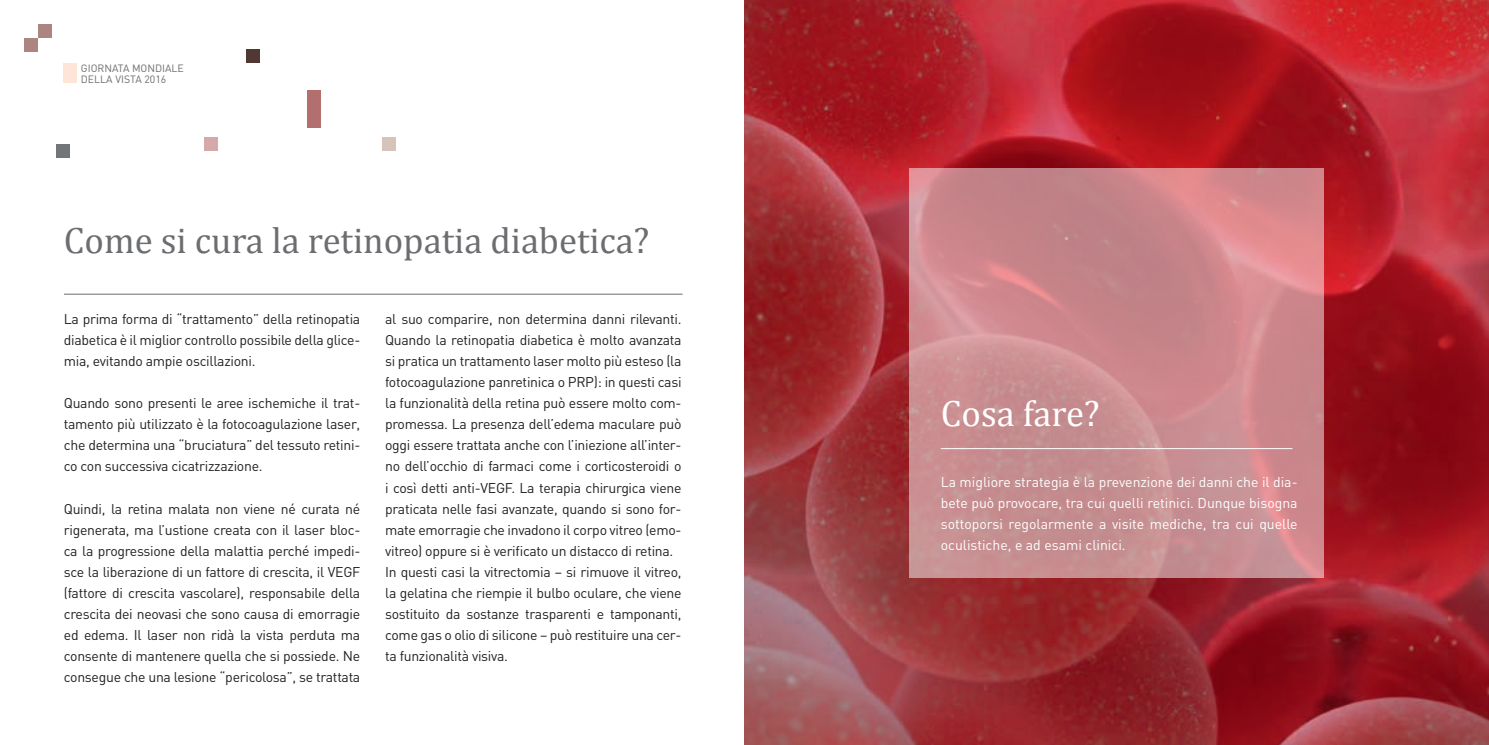
<style>
.page{position:relative;width:1489px;height:745px;background:#fff}
.page>*{position:absolute;margin:0;border:0;box-sizing:border-box;transform-origin:0 0}
.t1{font:36.75px "Cambria";color:#6c6d70}
.t2{font:36.75px "Cambria";color:#fff}
.t3{font:14px/21px "DIN";letter-spacing:-.02em;color:#231f20;text-align:justify}
.t4{font:14px/21px "DIN";color:#fff;text-align:justify}
.t5{font:10.5px/11.4px "DIN";color:#6c6d70}
</style>
<div class="page">
<img style="left:744px;top:0;width:744px;height:744px">
<svg style="left:909px;top:167px;width:414px;height:410px;background:#cb8b8f"></svg>
<div style="left:63px;top:63px;width:13px;height:20px;background:#fee5d7"></div>
<hr style="left:64px;top:293px;width:618px;height:1px;background:#6c6d70">
<div style="left:205px;top:137px;width:13px;height:14px;background:#d5a8aa"></div>
<div style="left:382px;top:137px;width:13px;height:14px;background:#d6c4bb"></div>
<div style="left:56px;top:144px;width:14px;height:13px;background:#737679"></div>
<div style="left:308px;top:90px;width:13px;height:37px;background:#b36f6e"></div>
<div style="left:25px;top:38px;width:13px;height:13px;background:#ac8581"></div>
<div style="left:38px;top:25px;width:14px;height:13px;background:#ac8581"></div>
<div style="left:246px;top:50px;width:13px;height:13px;background:#513835"></div>
<hr style="left:940px;top:448px;width:352px;height:1px;background:#fff">
<p class="t5" style="left:81px;top:62px;width:104px">GIORNATA MONDIALE<br>DELLA VISTA 2016</p>
<h1 class="t1" style="left:64px;top:218px;width:587px">Come si cura la retinopatia diabetica?</h1>
<p class="t3" style="left:64px;top:308px;width:298px">La prima forma di “trattamento” della retinopatia diabetica è il miglior controllo possibile della glice&shy;mia, evitando ampie oscillazioni.</p>
<p class="t3" style="left:64px;top:392px;width:298px">Quando sono presenti le aree ischemiche il trat&shy;tamento più utilizzato è la fotocoagulazione laser, che determina una “bruciatura” del tessuto retini&shy;co con successiva cicatrizzazione.</p>
<p class="t3" style="left:64px;top:497px;width:298px">Quindi, la retina malata non viene né curata né rigenerata, ma l’ustione creata con il laser bloc&shy;ca la progressione della malattia perché impedi&shy;sce la liberazione di un fattore di crescita, il VEGF (fattore di crescita vascolare), responsabile della crescita dei neovasi che sono causa di emorragie ed edema. Il laser non ridà la vista perduta ma consente di mantenere quella che si possiede. Ne consegue che una lesione “pericolosa”, se trattata</p>
<p class="t3" style="left:385px;top:308px;width:298px;text-align:left">al suo comparire, non determina danni rilevanti.<br>Quando la retinopatia diabetica è molto avanzata si pratica un trattamento laser molto più esteso (la fotocoagulazione panretinica o PRP): in questi casi la funzionalità della retina può essere molto com&shy;promessa. La presenza dell’edema maculare può oggi essere trattata anche con l’iniezione all’inter&shy;no dell’occhio di farmaci come i corticosteroidi o i così detti anti-VEGF. La terapia chirurgica viene praticata nelle fasi avanzate, quando si sono for&shy;mate emorragie che invadono il corpo vitreo (emo&shy;vitreo) oppure si è verificato un distacco di retina.<br>In questi casi la vitrectomia – si rimuove il vitreo, la gelatina che riempie il bulbo oculare, che viene sostituito da sostanze trasparenti e tamponanti, come gas o olio di silicone – può restituire una cer&shy;ta funzionalità visiva.</p>
<h1 class="t2" style="left:940px;top:391px;width:160px">Cosa fare?</h1>
<p class="t4" style="left:940px;top:471px;width:358px">La migliore strategia è la prevenzione dei danni che il dia&shy;bete può provocare, tra cui quelli retinici. Dunque bisogna sottoporsi regolarmente a visite mediche, tra cui quelle oculistiche, e ad esami clinici.</p>
</div>
